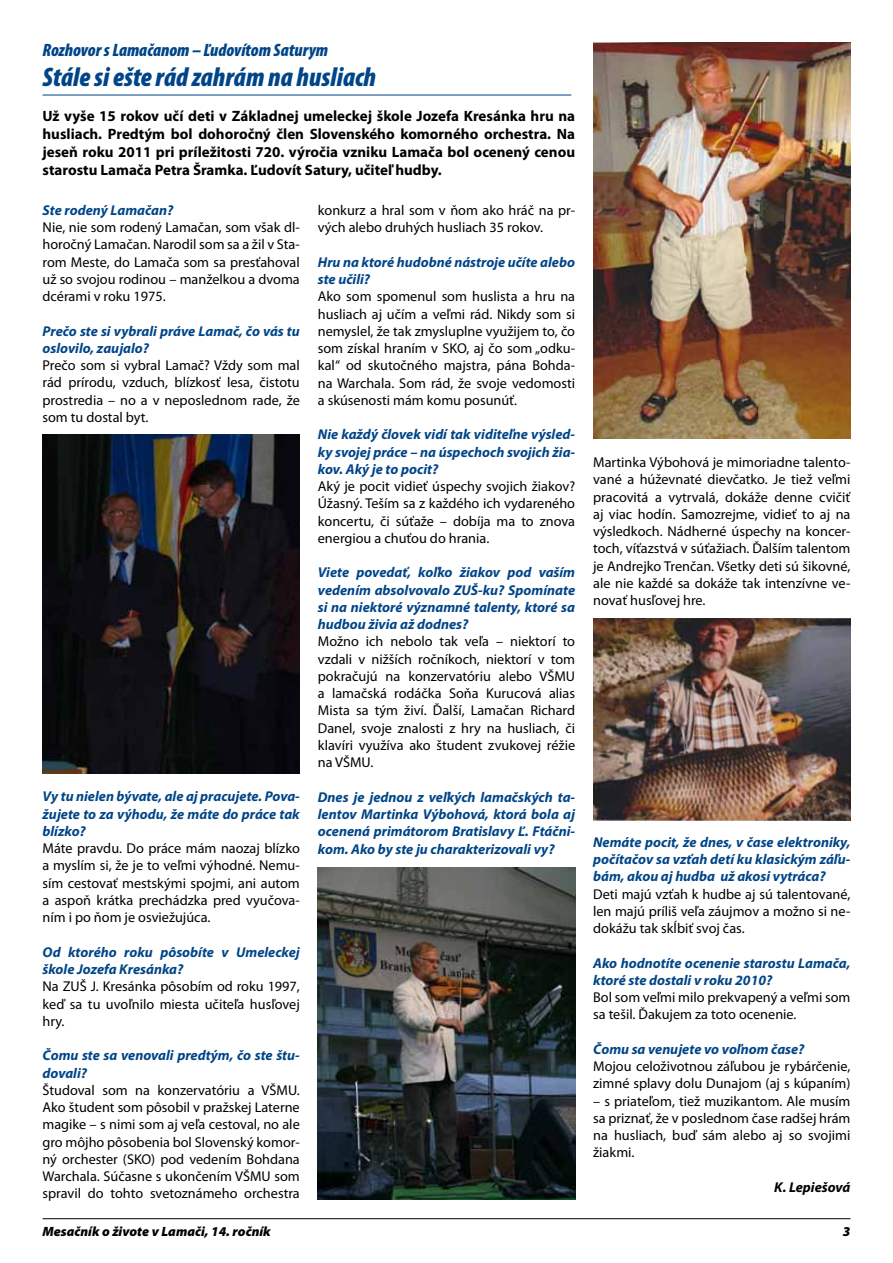
<style>
.page{position:relative;width:893px;height:1263px;background:#fff}
.page>*{position:absolute;margin:0;border:0;box-sizing:border-box;transform-origin:0 0}
.t1{font:italic 900 condensed 27px "Myriad Pro";color:#004588}
.t2{font:italic 900 condensed 18px "Myriad Pro";color:#004588}
.t3{font:700 15px/18px "Myriad Pro";color:#000;text-align:justify}
.t4{font:14.25px/17.2px "Myriad Pro";color:#000;text-align:justify}
.t5{font:italic 700 14.25px/17.2px "Myriad Pro";color:#004588}
.t6{font:italic 700 14.25px "Myriad Pro";color:#000}
.t7{font:italic 900 13.5px "Myriad Pro";color:#000}
</style>
<div class="page">
<hr style="left:43px;top:1218px;width:807px;height:1px;background:#000">
<hr style="left:43px;top:95px;width:528px;height:1px;background:#004588">
<img style="left:43px;top:435px;width:257px;height:339px">
<img style="left:593px;top:43px;width:257px;height:396px">
<img style="left:318px;top:867px;width:257px;height:332px">
<img style="left:593px;top:618px;width:257px;height:202px">
<p class="t2" style="left:43px;top:40px;width:287px">Rozhovor sLamačanom – Ľudovítom Saturym</p>
<h1 class="t1" style="left:43px;top:63px;width:335px">Stále si ešte rád zahrám na husliach</h1>
<p class="t3" style="left:43px;top:106px;width:534px">Už vyše 15 rokov učí deti v Základnej umeleckej škole Jozefa Kresánka hru na husliach. Predtým bol dohoročný člen Slovenského komorného orchestra. Na jeseň roku 2011 pri príležitosti 720. výročia vzniku Lamača bol ocenený cenou starostu Lamača Petra Šramka. Ľudovít Satury, učiteľ hudby.</p>
<p class="t5" style="left:43px;top:201px;width:132px">Ste rodený Lamačan?</p>
<p class="t4" style="left:43px;top:218px;width:259px">Nie, nie som rodený Lamačan, som však dl&shy;horočný Lamačan. Narodil som sa a žil v Sta&shy;rom Meste, do Lamača som sa presťahoval už so svojou rodinou – manželkou a dvoma dcérami v roku 1975.</p>
<p class="t5" style="left:43px;top:322px;width:259px">Prečo ste si vybrali práve Lamač, čo vás tu oslovilo, zaujalo?</p>
<p class="t4" style="left:43px;top:356px;width:259px">Prečo som si vybral Lamač? Vždy som mal rád prírodu, vzduch, blízkosť lesa, čistotu prostredia – no a v neposlednom rade, že som tu dostal byt.</p>
<p class="t5" style="left:43px;top:787px;width:259px;text-align:justify">Vy tu nielen bývate, ale aj pracujete. Pova&shy;žujete to za výhodu, že máte do práce tak blízko?</p>
<p class="t4" style="left:43px;top:839px;width:259px">Máte pravdu. Do práce mám naozaj blízko a myslím si, že je to veľmi výhodné. Nemu&shy;sím cestovať mestskými spojmi, ani autom a aspoň krátka prechádzka pred vyučova&shy;ním i po ňom je osviežujúca.</p>
<p class="t5" style="left:43px;top:943px;width:259px">Od ktorého roku pôsobíte v Umeleckej škole Jozefa Kresánka?</p>
<p class="t4" style="left:43px;top:978px;width:259px">Na ZUŠ J. Kresánka pôsobím od roku 1997, keď sa tu uvoľnilo miesta učiteľa husľovej hry.</p>
<p class="t5" style="left:43px;top:1046px;width:259px">Čomu ste sa venovali predtým, čo ste štu&shy;dovali?</p>
<p class="t4" style="left:43px;top:1081px;width:259px">Študoval som na konzervatóriu a VŠMU.<br>Ako študent som pôsobil v pražskej Laterne magike – s nimi som aj veľa cestoval, no ale gro môjho pôsobenia bol Slovenský komor&shy;ný orchester (SKO) pod vedením Bohdana Warchala. Súčasne s ukončením VŠMU som spravil do tohto svetoznámeho orchestra</p>
<p class="t4" style="left:318px;top:201px;width:259px">konkurz a hral som v ňom ako hráč na pr&shy;vých alebo druhých husliach 35 rokov.</p>
<p class="t5" style="left:318px;top:253px;width:259px">Hru na ktoré hudobné nástroje učíte alebo ste učili?</p>
<p class="t4" style="left:318px;top:288px;width:259px">Ako som spomenul som huslista a hru na husliach aj učím a veľmi rád. Nikdy som si nemyslel, že tak zmysluplne využijem to, čo som získal hraním v SKO, aj čo som „odku&shy;kal“ od skutočného majstra, pána Bohda&shy;na Warchala. Som rád, že svoje vedomosti a skúsenosti mám komu posunúť.</p>
<p class="t5" style="left:318px;top:425px;width:259px;text-align:justify">Nie každý človek vidí tak viditeľne výsled&shy;ky svojej práce – na úspechoch svojich žia&shy;kov. Aký je to pocit?</p>
<p class="t4" style="left:318px;top:477px;width:259px">Aký je pocit vidieť úspechy svojich žiakov?<br>Úžasný. Teším sa z každého ich vydareného koncertu, či súťaže – dobíja ma to znova energiou a chuťou do hrania.</p>
<p class="t5" style="left:318px;top:563px;width:259px;text-align:justify">Viete povedať, koľko žiakov pod vaším vedením absolvovalo ZUŠ-ku? Spomínate si na niektoré významné talenty, ktoré sa hudbou živia až dodnes?</p>
<p class="t4" style="left:318px;top:633px;width:259px">Možno ich nebolo tak veľa – niektorí to vzdali v nižších ročníkoch, niektorí v tom pokračujú na konzervatóriu alebo VŠMU a lamačská rodáčka Soňa Kurucová alias Mista sa tým živí. Ďalší, Lamačan Richard Danel, svoje znalosti z hry na husliach, či klavíri využíva ako študent zvukovej réžie na VŠMU.</p>
<p class="t5" style="left:318px;top:788px;width:259px;text-align:justify">Dnes je jednou z veľkých lamačských ta&shy;lentov Martinka Výbohová, ktorá bola aj ocenená primátorom Bratislavy Ľ. Ftáčni&shy;kom. Ako by ste ju charakterizovali vy?</p>
<p class="t4" style="left:593px;top:453px;width:259px">Martinka Výbohová je mimoriadne talento&shy;vané a húževnaté dievčatko. Je tiež veľmi pracovitá a vytrvalá, dokáže denne cvičiť aj viac hodín. Samozrejme, vidieť to aj na výsledkoch. Nádherné úspechy na koncer&shy;toch, víťazstvá v súťažiach. Ďalším talentom je Andrejko Trenčan. Všetky deti sú šikovné, ale nie každé sa dokáže tak intenzívne ve&shy;novať husľovej hre.</p>
<p class="t5" style="left:593px;top:833px;width:259px;text-align:justify">Nemáte pocit, že dnes, v čase elektroniky, počítačov sa vzťah detí ku klasickým záľu&shy;bám, akou aj hudba už akosi vytráca?</p>
<p class="t4" style="left:593px;top:885px;width:259px">Deti majú vzťah k hudbe aj sú talentované, len majú príliš veľa záujmov a možno si ne&shy;dokážu tak skĺbiť svoj čas.</p>
<p class="t5" style="left:593px;top:954px;width:259px">Ako hodnotíte ocenenie starostu Lamača, ktoré ste dostali v roku 2010?</p>
<p class="t4" style="left:593px;top:988px;width:259px">Bol som veľmi milo prekvapený a veľmi som sa tešil. Ďakujem za toto ocenenie.</p>
<p class="t5" style="left:593px;top:1040px;width:213px">Čomu sa venujete vo voľnom čase?</p>
<p class="t4" style="left:593px;top:1057px;width:259px">Mojou celoživotnou záľubou je rybárčenie, zimné splavy dolu Dunajom (aj s kúpaním)</p>
<p class="t4" style="left:593px;top:1092px;width:259px">– s priateľom, tiež muzikantom. Ale musím sa priznať, že v poslednom čase radšej hrám na husliach, buď sám alebo aj so svojimi žiakmi.</p>
<p class="t6" style="left:774px;top:1178px;width:78px">K. Lepiešová</p>
<p class="t7" style="left:43px;top:1223px;width:230px">Mesačník o živote v Lamači, 14. ročník</p>
<p class="t7" style="left:843px;top:1223px;width:9px">3</p>
</div>
